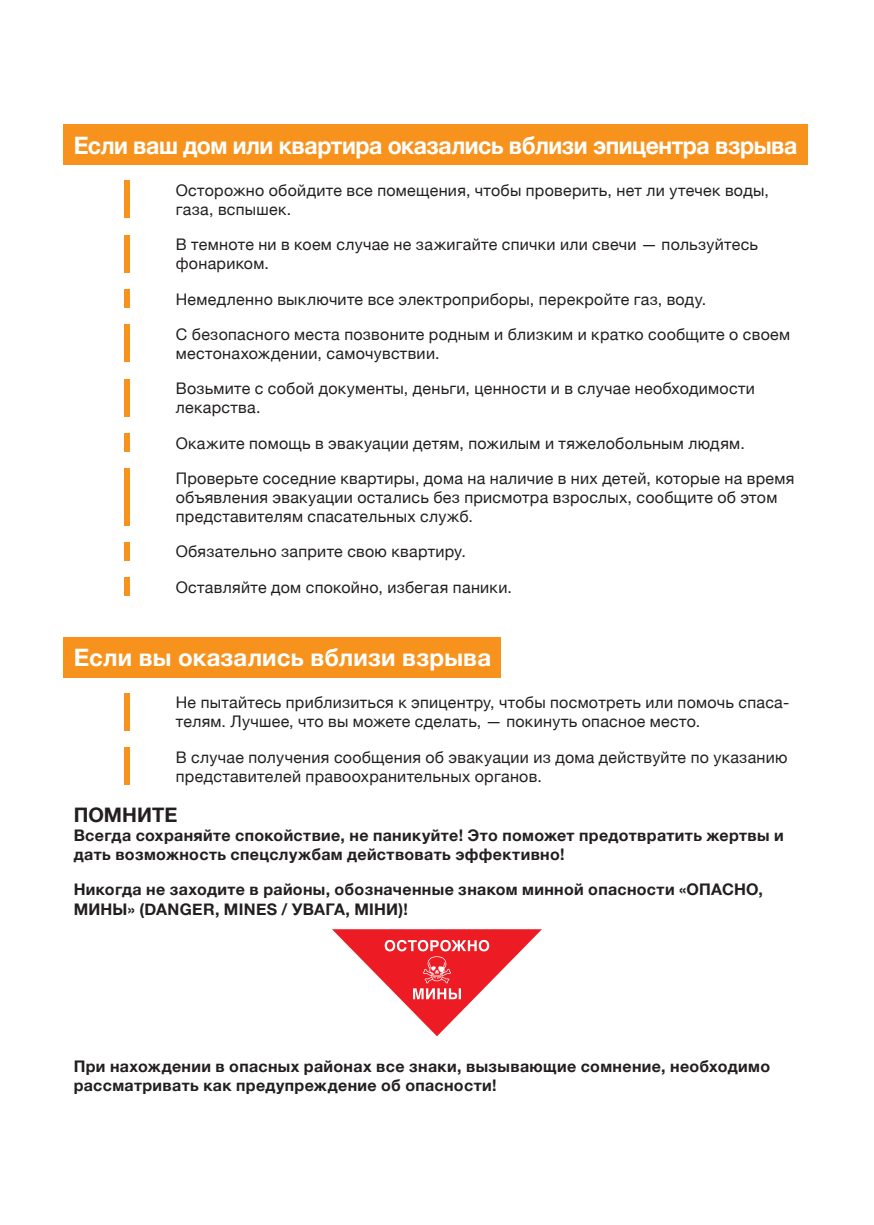
<style>
.page{position:relative;width:874px;height:1225px;background:#fff}
.page>*{position:absolute;margin:0;border:0;box-sizing:border-box;transform-origin:0 0}
.t1{font:700 24px "Helvetica Neue";letter-spacing:-.015em;color:#fff;scale:.96 1}
.t2{font:700 24px "Helvetica Neue";letter-spacing:.005em;color:#fff}
.t3{font:700 20px "Helvetica Neue";color:#231f20}
.t4{font:16px/19.2px "Helvetica Neue";letter-spacing:.02em;color:#231f20}
.t5{font:700 16px/19.2px "Helvetica Neue";letter-spacing:.02em;color:#231f20}
</style>
<div class="page">
<div style="left:64px;top:124px;width:743px;height:41px;background:#f7931d"></div>
<div style="left:124px;top:180px;width:5px;height:38px;background:#f7931d"></div>
<div style="left:124px;top:235px;width:5px;height:38px;background:#f7931d"></div>
<div style="left:124px;top:289px;width:5px;height:19px;background:#f7931d"></div>
<div style="left:124px;top:324px;width:5px;height:38px;background:#f7931d"></div>
<div style="left:124px;top:379px;width:5px;height:38px;background:#f7931d"></div>
<div style="left:124px;top:433px;width:5px;height:19px;background:#f7931d"></div>
<div style="left:124px;top:468px;width:5px;height:57px;background:#f7931d"></div>
<div style="left:124px;top:542px;width:5px;height:19px;background:#f7931d"></div>
<div style="left:124px;top:577px;width:5px;height:19px;background:#f7931d"></div>
<div style="left:64px;top:637px;width:437px;height:40px;background:#f7931d"></div>
<div style="left:124px;top:693px;width:5px;height:38px;background:#f7931d"></div>
<div style="left:124px;top:747px;width:5px;height:38px;background:#f7931d"></div>
<svg style="left:332px;top:929px;width:209px;height:107px"></svg>
<h1 class="t1" style="left:74px;top:126px;width:755px">Если ваш дом или квартира оказались вблизи эпицентра взрыва</h1>
<p class="t4" style="left:176px;top:181px;width:594px">Осторожно обойдите все помещения, чтобы проверить, нет ли утечек воды, газа, вспышек.</p>
<p class="t4" style="left:176px;top:236px;width:583px">В темноте ни в коем случае не зажигайте спички или свечи — пользуйтесь фонариком.</p>
<p class="t4" style="left:176px;top:290px;width:531px">Немедленно выключите все электроприборы, перекройте газ, воду.</p>
<p class="t4" style="left:176px;top:325px;width:615px">С безопасного места позвоните родным и близким и кратко сообщите о своем местонахождении, самочувствии.</p>
<p class="t4" style="left:176px;top:380px;width:580px">Возьмите с собой документы, деньги, ценности и в случае необходимости лекарства.</p>
<p class="t4" style="left:176px;top:434px;width:570px">Окажите помощь в эвакуации детям, пожилым и тяжелобольным людям.</p>
<p class="t4" style="left:176px;top:469px;width:620px">Проверьте соседние квартиры, дома на наличие в них детей, которые на время объявления эвакуации остались без присмотра взрослых, сообщите об этом представителям спасательных служб.</p>
<p class="t4" style="left:176px;top:543px;width:291px">Обязательно заприте свою квартиру.</p>
<p class="t4" style="left:176px;top:578px;width:337px">Оставляйте дом спокойно, избегая паники.</p>
<h1 class="t2" style="left:74px;top:639px;width:418px">Если вы оказались вблизи взрыва</h1>
<p class="t4" style="left:176px;top:694px;width:614px">Не пытайтесь приблизиться к эпицентру, чтобы посмотреть или помочь спаса&shy;телям. Лучшее, что вы можете сделать, — покинуть опасное место.</p>
<p class="t4" style="left:176px;top:748px;width:613px">В случае получения сообщения об эвакуации из дома действуйте по указанию представителей правоохранительных органов.</p>
<p class="t3" style="left:74px;top:799px;width:105px">ПОМНИТЕ</p>
<p class="t5" style="left:74px;top:826px;width:711px">Всегда сохраняйте спокойствие, не паникуйте! Это поможет предотвратить жертвы и дать возможность спецслужбам действовать эффективно!</p>
<p class="t5" style="left:74px;top:880px;width:690px">Никогда не заходите в районы, обозначенные знаком минной опасности «ОПАСНО,<br>МИНЫ» (DANGER, MINES / УВАГА, МІНИ)!</p>
<p class="t5" style="left:74px;top:1056px;width:697px">При нахождении в опасных районах все знаки, вызывающие сомнение, необходимо рассматривать как предупреждение об опасности!</p>
</div>
